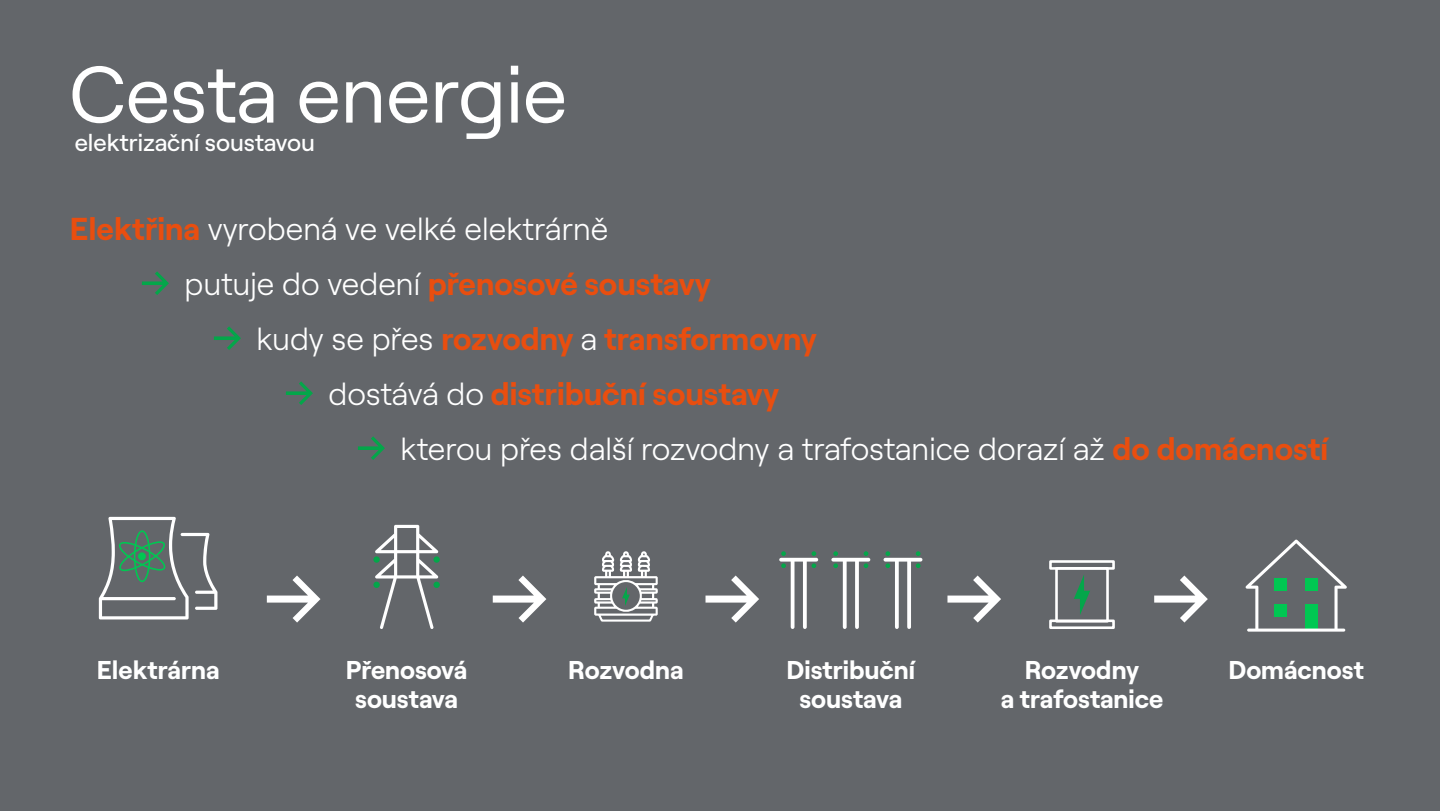
<style>
.page{position:relative;width:1440px;height:811px;background:#63666a}
.page>*{position:absolute;margin:0;border:0;box-sizing:border-box;transform-origin:0 0}
.t1{font:80px "Roobert CEZ";color:#fff}
.t2{font:700 31.6px "Roobert CEZ";color:#e94e0f}
.t3{font:300 31.6px "Roobert CEZ";color:#fff}
.t4{font:700 25.8px/29.4px "Roobert CEZ";color:#fff;text-align:center}
.t5{font:500 24px "Roobert CEZ";color:#fff}
.s1{font-weight:700;color:#e94e0f}
.s2{font-weight:300;color:#fff}
</style>
<div class="page">
<svg style="left:142px;top:271px;width:27px;height:24px"></svg>
<svg style="left:214px;top:326px;width:27px;height:24px"></svg>
<svg style="left:286px;top:381px;width:27px;height:24px"></svg>
<svg style="left:358px;top:436px;width:27px;height:24px"></svg>
<svg style="left:267px;top:575px;width:53px;height:47px"></svg>
<svg style="left:493px;top:575px;width:53px;height:47px"></svg>
<svg style="left:706px;top:575px;width:53px;height:47px"></svg>
<svg style="left:947px;top:575px;width:54px;height:47px"></svg>
<svg style="left:1154px;top:575px;width:54px;height:47px"></svg>
<svg style="left:594px;top:551px;width:64px;height:70px"></svg>
<svg style="left:1074px;top:575px;width:16px;height:40px"></svg>
<div style="left:1055px;top:567px;width:54px;height:55px;border:3px solid #fff"></div>
<div style="left:1049px;top:560px;width:66px;height:10px;border:3px solid #fff"></div>
<div style="left:1049px;top:619px;width:66px;height:10px;border:3px solid #fff"></div>
<div style="left:433px;top:556px;width:7px;height:7px;background:#04a64a;border-radius:50%"></div>
<svg style="left:375px;top:525px;width:63px;height:104px"></svg>
<svg style="left:781px;top:563px;width:5px;height:5px"></svg>
<svg style="left:812px;top:563px;width:4px;height:5px"></svg>
<svg style="left:781px;top:551px;width:5px;height:5px"></svg>
<svg style="left:812px;top:551px;width:4px;height:5px"></svg>
<svg style="left:791px;top:561px;width:4px;height:66px"></svg>
<svg style="left:803px;top:561px;width:4px;height:66px"></svg>
<hr style="left:781px;top:558px;width:35px;height:3px;background:#fff">
<svg style="left:833px;top:563px;width:5px;height:5px"></svg>
<svg style="left:864px;top:563px;width:4px;height:5px"></svg>
<svg style="left:833px;top:551px;width:5px;height:5px"></svg>
<svg style="left:864px;top:551px;width:4px;height:5px"></svg>
<svg style="left:843px;top:561px;width:4px;height:66px"></svg>
<svg style="left:855px;top:561px;width:4px;height:66px"></svg>
<hr style="left:833px;top:558px;width:35px;height:3px;background:#fff">
<svg style="left:885px;top:563px;width:5px;height:5px"></svg>
<svg style="left:916px;top:563px;width:5px;height:5px"></svg>
<svg style="left:885px;top:551px;width:5px;height:5px"></svg>
<svg style="left:916px;top:551px;width:5px;height:5px"></svg>
<svg style="left:895px;top:561px;width:4px;height:66px"></svg>
<svg style="left:907px;top:561px;width:4px;height:66px"></svg>
<hr style="left:885px;top:558px;width:36px;height:3px;background:#fff">
<svg style="left:99px;top:517px;width:118px;height:102px"></svg>
<div style="left:138px;top:552px;width:8px;height:8px;background:#00c752;border-radius:50%"></div>
<svg style="left:1245px;top:539px;width:102px;height:92px"></svg>
<h1 class="t1" style="left:69px;top:34px;width:500px">Cesta energie</h1>
<p class="t5" style="left:75px;top:125px;width:242px">elektrizační soustavou</p>
<p class="t3" style="left:70px;top:205px;width:540px"><span class="s1">Elektřina</span> vyrobená ve velké elektrárně</p>
<p class="t2" style="left:184px;top:259px;width:528px"><span class="s2">putuje do vedení</span> přenosové soustavy</p>
<p class="t2" style="left:256px;top:314px;width:562px"><span class="s2">kudy se přes</span> rozvodny <span class="s2">a</span> transformovny</p>
<p class="t2" style="left:328px;top:369px;width:452px"><span class="s2">dostává do</span> distribuční soustavy</p>
<p class="t3" style="left:400px;top:425px;width:929px">kterou přes další rozvodny a trafostanice dorazí až <span class="s1">do domácností</span></p>
<p class="t4" style="left:97px;top:652px;width:124px">Elektrárna</p>
<p class="t4" style="left:787px;top:652px;width:130px">Distribuční soustava</p>
<p class="t4" style="left:1001px;top:652px;width:164px">Rozvodny<br>a trafostanice</p>
<p class="t4" style="left:346px;top:652px;width:123px">Přenosová</p>
<p class="t4" style="left:568px;top:652px;width:117px">Rozvodna</p>
<p class="t4" style="left:1228px;top:652px;width:137px">Domácnost</p>
<p class="t4" style="left:355px;top:682px;width:104px">soustava</p>
</div>
